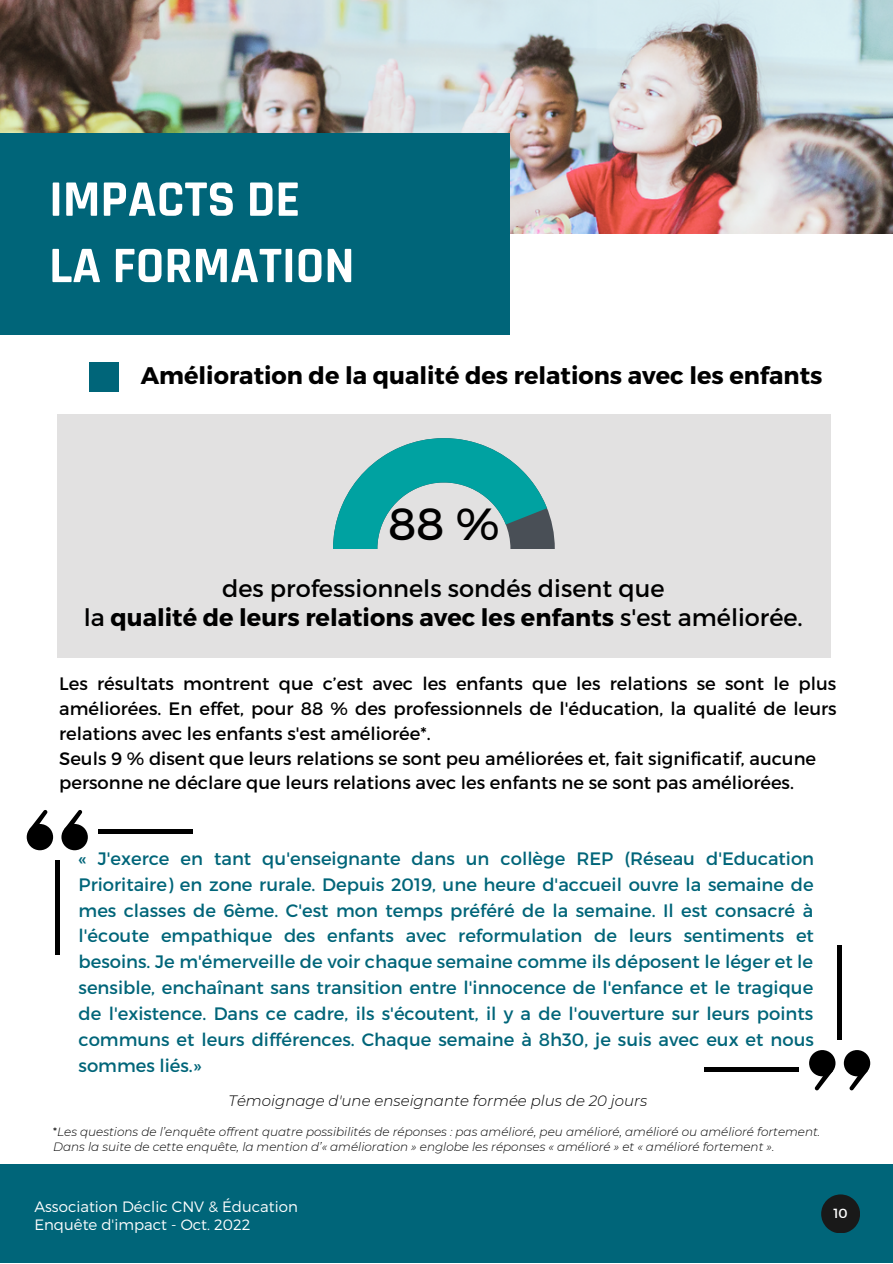
<style>
.page{position:relative;width:893px;height:1264px;background:#fff}
.page>*{position:absolute;margin:0;border:0;box-sizing:border-box;transform-origin:0 0}
.t1{font:700 51.75px "Rajdhani";color:#fff}
.t2{font:45px "Montserrat";color:#000}
.t3{font:700 24px "Montserrat";color:#000}
.t4{font:24px "Montserrat";color:#000}
.t5{font:18px/25.8px "Montserrat";color:#006579;text-align:justify}
.t6{font:18px/24.8px "Montserrat";color:#000;text-align:justify}
.t7{font:300 15px "Montserrat";color:#fff}
.t8{font:italic 300 15px "Montserrat";color:#000}
.t9{font:13.2px "Montserrat";color:#fff}
.t10{font:italic 300 12px "Montserrat";color:#000}
.s1{font-weight:400}
.s2{font-style:normal}
</style>
<div class="page">
<div style="left:61px;top:824px;width:27px;height:26px;background:#000;border-radius:50%"></div>
<svg style="left:64px;top:810px;width:19px;height:19px"></svg>
<div style="left:27px;top:824px;width:26px;height:26px;background:#000;border-radius:50%"></div>
<svg style="left:29px;top:810px;width:19px;height:20px"></svg>
<div style="left:55px;top:861px;width:5px;height:94px;background:#000"></div>
<div style="left:99px;top:828px;width:94px;height:5px;background:#000"></div>
<div style="left:809px;top:1050px;width:26px;height:26px;background:#000;border-radius:50%"></div>
<svg style="left:814px;top:1072px;width:18px;height:18px"></svg>
<div style="left:843px;top:1050px;width:27px;height:26px;background:#000;border-radius:50%"></div>
<svg style="left:848px;top:1072px;width:19px;height:18px"></svg>
<div style="left:837px;top:945px;width:5px;height:94px;background:#000"></div>
<div style="left:703px;top:1066px;width:95px;height:5px;background:#000"></div>
<img style="left:0;top:0;width:892px;height:234px">
<div style="left:0;top:133px;width:509px;height:201px;background:#006579"></div>
<div style="left:58px;top:414px;width:772px;height:244px;background:#e2e1e1"></div>
<svg style="left:333px;top:438px;width:221px;height:111px"></svg>
<div style="left:89px;top:362px;width:29px;height:29px;background:#006579"></div>
<div style="left:0;top:1164px;width:892px;height:98px;background:#006579"></div>
<svg style="left:821px;top:1194px;width:39px;height:39px"></svg>
<p class="t1" style="left:49px;top:168px;width:252px">IMPACTS DE</p>
<p class="t1" style="left:49px;top:234px;width:307px">LA FORMATION</p>
<p class="t3" style="left:141px;top:360px;width:683px">Amélioration de la qualité des relations avec les enfants</p>
<p class="t2" style="left:388px;top:494px;width:113px">88 %</p>
<p class="t4" style="left:222px;top:572px;width:444px">des professionnels sondés disent que</p>
<p class="t3" style="left:84px;top:602px;width:720px"><span class="s1">la</span> qualité de leurs relations avec les enfants <span class="s1">s'est améliorée.</span></p>
<p class="t6" style="left:59px;top:670px;width:779px">Les résultats montrent que c’est avec les enfants que les relations se sont le plus améliorées. En effet, pour 88 % des professionnels de l'éducation, la qualité de leurs relations avec les enfants s'est améliorée*.</p>
<p class="t6" style="left:59px;top:744px;width:758px">Seuls 9 % disent que leurs relations se sont peu améliorées et, fait significatif, aucune</p>
<p class="t6" style="left:59px;top:769px;width:736px">personne ne déclare que leurs relations avec les enfants ne se sont pas améliorées.</p>
<p class="t5" style="left:79px;top:844px;width:737px">« J'exerce en tant qu'enseignante dans un collège REP (Réseau d'Education Prioritaire) en zone rurale. Depuis 2019, une heure d'accueil ouvre la semaine de mes classes de 6ème. C'est mon temps préféré de la semaine. Il est consacré à l'écoute empathique des enfants avec reformulation de leurs sentiments et besoins. Je m'émerveille de voir chaque semaine comme ils déposent le léger et le sensible, enchaînant sans transition entre l'innocence de l'enfance et le tragique de l'existence. Dans ce cadre, ils s'écoutent, il y a de l'ouverture sur leurs points communs et leurs différences. Chaque semaine à 8h30, je suis avec eux et nous sommes liés.»</p>
<p class="t8" style="left:228px;top:1091px;width:420px">Témoignage d'une enseignante formée plus de 20 jours</p>
<p class="t10" style="left:53px;top:1123px;width:768px"><span class="s2">*</span>Les questions de l’enquête offrent quatre possibilités de réponses : pas amélioré, peu amélioré, amélioré ou amélioré fortement.</p>
<p class="t10" style="left:53px;top:1138px;width:722px">Dans la suite de cette enquête, la mention d’« amélioration » englobe les réponses « amélioré » et « amélioré fortement ».</p>
<p class="t7" style="left:34px;top:1197px;width:265px">Association Déclic CNV &amp; Éducation</p>
<p class="t7" style="left:34px;top:1215px;width:218px">Enquête d'impact - Oct. 2022</p>
<p class="t9" style="left:833px;top:1204px;width:16px">10</p>
</div>
